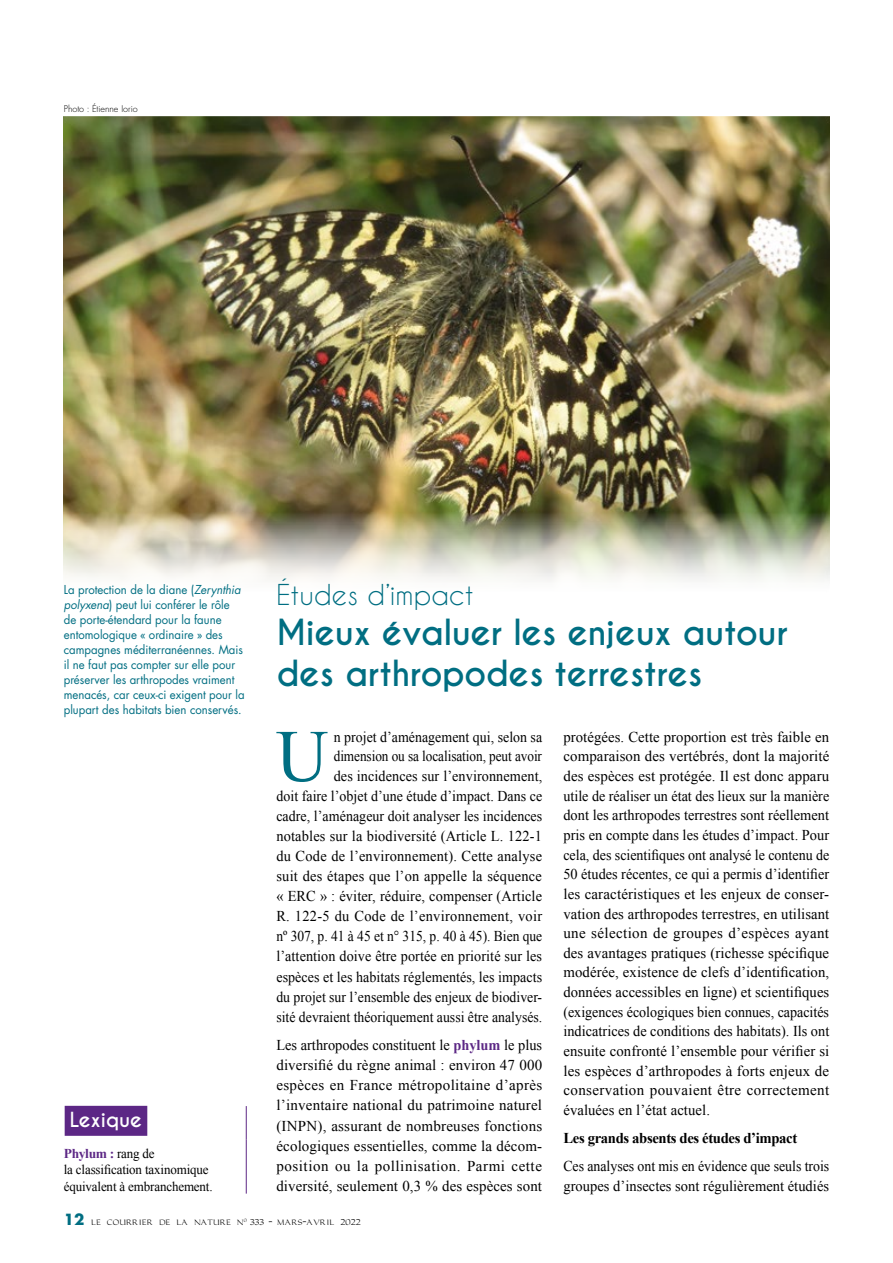
<style>
.page{position:relative;width:893px;height:1263px;background:#fff}
.page>*{position:absolute;margin:0;border:0;box-sizing:border-box;transform-origin:0 0}
.t1{font:73.95px "Times New Roman";color:#006e82}
.t2{font:700 33.75px/40.5px "Caviar Dreams";letter-spacing:-.01em;color:#006e82}
.t3{font:27px "Caviar Dreams";color:#006e82}
.t4{font:700 19.5px "Caviar Dreams";color:#fff}
.t5{font:15px/19.6px "Times New Roman";letter-spacing:.005em;color:#000;text-align:justify}
.t6{font:15px/20px "Times New Roman";letter-spacing:.005em;color:#000;text-align:right;scale:.93 1}
.t7{font:15px/20.1px "Times New Roman";letter-spacing:.005em;color:#000;text-align:justify;scale:.96 1}
.t8{font:15px/19.6px "Times New Roman";letter-spacing:.005em;color:#000;scale:.92 1}
.t9{font:700 15px "Times New Roman";letter-spacing:-.025em;color:#000}
.t10{font:13.5px/16.5px "Times New Roman";letter-spacing:-.01em;color:#000;scale:.96 1}
.t11{font:12px/15px "Futura LT Pro";color:#006e82;scale:.95 1}
.t12{font:12px "Carolus Roman Font";color:#000}
.t13{font:300 9px "Futura LT Pro";color:#000}
.s1{font-style:italic}
.s2{font-weight:700;color:#5c2785}
.s3{font-family:"Futura LT Pro";font-weight:700;font-size:15px;color:#006e82}
.s4{font-size:9px}
</style>
<div class="page">
<img style="left:64px;top:117px;width:765px;height:464px">
<hr style="left:246px;top:1106px;width:1px;height:33px;background:#5c2785">
<hr style="left:246px;top:1139px;width:1px;height:54px;background:#5c2785">
<div style="left:65px;top:1106px;width:82px;height:30px;background:#5c2785"></div>
<p class="t13" style="left:64px;top:102px;width:75px">Photo : Étienne Iorio</p>
<p class="t11" style="left:64px;top:581px;width:192px">La protection de la diane (<span class="s1">Zerynthia polyxena</span>) peut lui conférer le rôle de porte-étendard pour la faune entomologique « ordinaire » des campagnes méditerranéennes. Mais il ne faut pas compter sur elle pour préserver les arthropodes vraiment menacés, car ceux-ci exigent pour la plupart des habitats bien conservés.</p>
<h3 class="t4" style="left:70px;top:1108px;width:74px">Lexique</h3>
<p class="t10" style="left:64px;top:1144px;width:157px"><span class="s2">Phylum :</span> rang de<br>la classification taxinomique équivalent à embranchement.</p>
<h3 class="t3" style="left:276px;top:578px;width:199px">Études d’impact</h3>
<h2 class="t2" style="left:276px;top:613px;width:513px">Mieux évaluer les enjeux autour des arthropodes terrestres</h2>
<p class="t6" style="left:276px;top:727px;width:287px">n projet d’aménagement qui, selon sa dimension ou sa localisation, peut avoir<br>des incidences sur l’environnement,<br>doit faire l’objet d’une étude d’impact. Dans ce cadre, l’aménageur doit analyser les incidences notables sur la biodiversité (Article L. 122-1 du Code de l’environnement). Cette analyse suit des étapes que l’on appelle la séquence « ERC » : éviter, réduire, compenser (Article R. 122-5 du Code de l’environnement, voir nº 307, p. 41 à 45 et n° 315, p. 40 à 45). Bien que l’attention doive être portée en priorité sur les espèces et les habitats réglementés, les impacts du projet sur l’ensemble des enjeux de biodiver&shy;sité devraient théoriquement aussi être analysés.</p>
<p class="t7" style="left:276px;top:1035px;width:278px">Les arthropodes constituent le <span class="s2">phylum</span> le plus diversifié du règne animal : environ 47 000 espèces en France métropolitaine d’après l’inventaire national du patrimoine naturel (INPN), assurant de nombreuses fonctions écologiques essentielles, comme la décom&shy;position ou la pollinisation. Parmi cette diversité, seulement 0,3 % des espèces sont</p>
<h1 class="t1" style="left:276px;top:706px;width:54px">U</h1>
<p class="t5" style="left:563px;top:727px;width:267px">protégées. Cette proportion est très faible en comparaison des vertébrés, dont la majorité des espèces est protégée. Il est donc apparu utile de réaliser un état des lieux sur la manière dont les arthropodes terrestres sont réellement pris en compte dans les études d’impact. Pour cela, des scientifiques ont analysé le contenu de 50 études récentes, ce qui a permis d’identifier les caractéristiques et les enjeux de conser&shy;vation des arthropodes terrestres, en utilisant une sélection de groupes d’espèces ayant des avantages pratiques (richesse spécifique modérée, existence de clefs d’identification, données accessibles en ligne) et scientifiques (exigences écologiques bien connues, capacités indicatrices de conditions des habitats). Ils ont ensuite confronté l’ensemble pour vérifier si les espèces d’arthropodes à forts enjeux de conservation pouvaient être correctement évaluées en l’état actuel.</p>
<p class="t9" style="left:563px;top:1127px;width:235px">Les grands absents des études d’impact</p>
<p class="t8" style="left:563px;top:1156px;width:290px">Ces analyses ont mis en évidence que seuls trois groupes d’insectes sont régulièrement étudiés</p>
<p class="t12" style="left:64px;top:1216px;width:299px"><span class="s3">12</span> le courrier de la nature n<sup>0</sup> <span class="s4">333</span> - mars-avril <span class="s4">2022</span></p>
</div>
